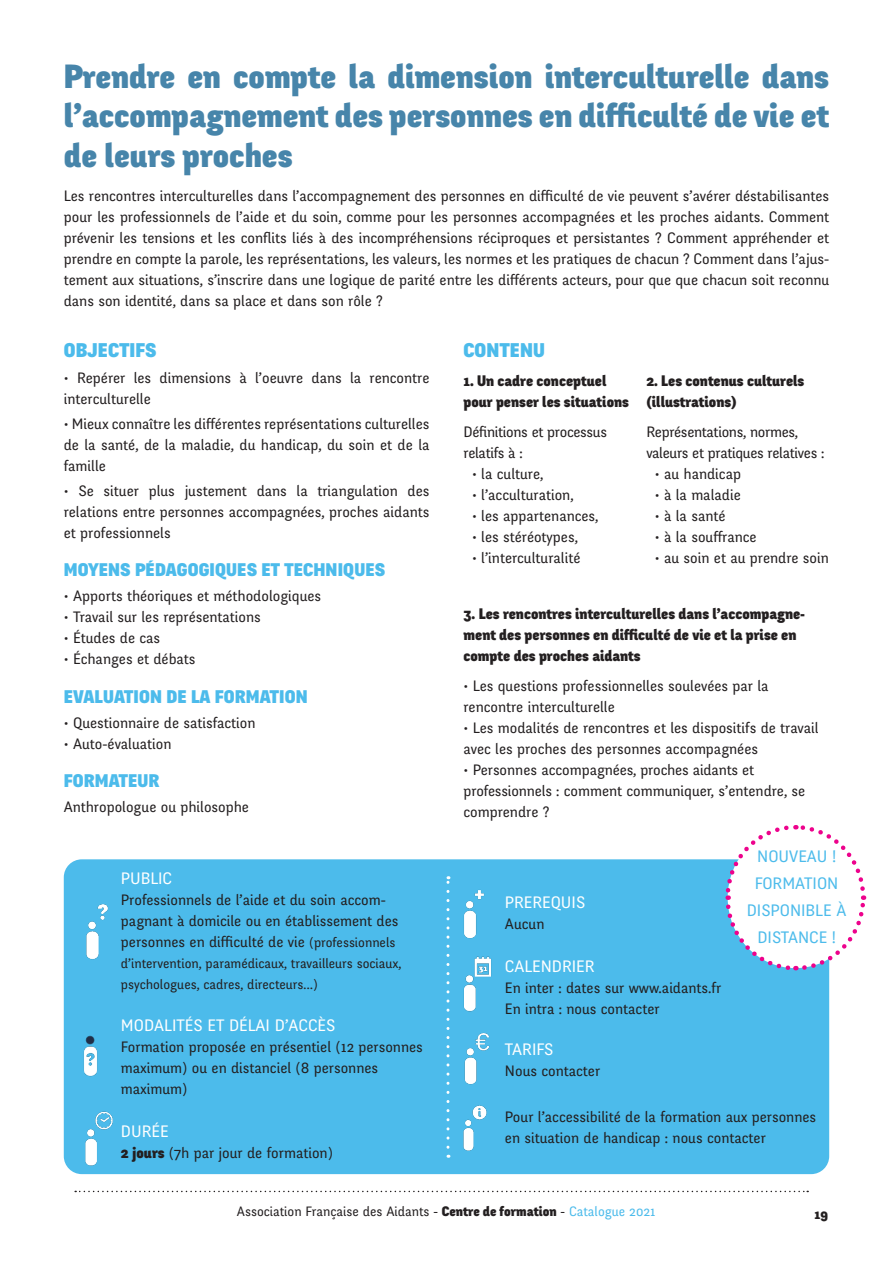
<style>
.page{position:relative;width:893px;height:1263px;background:#fff}
.page>*{position:absolute;margin:0;border:0;box-sizing:border-box;transform-origin:0 0}
.t1{font:900 33px/39.6px "Fengardo Neue";color:#4785aa;text-align:justify}
.t2{font:900 19.5px "Fengardo Neue";letter-spacing:.01em;color:#4cbbeb}
.t3{font:900 18px "Fengardo Neue";letter-spacing:.01em;color:#4cbbeb}
.t4{font:16.5px "Fengardo Neue";color:#fff}
.t5{font:16.5px/27px "Fengardo Neue";color:#4cbbeb;text-align:center}
.t6{font:15px/21px "Fengardo Neue";color:#231f20}
.t7{font:900 15px/21px "Fengardo Neue";color:#231f20}
.t8{font:15px/21px "Fengardo Neue";letter-spacing:-.02em;color:#231f20}
.t9{font:13.5px/21px "Fengardo Neue";color:#231f20}
.t10{font:900 13.5px "Fengardo Neue";color:#231f20}
.s1{font-size:13.5px}
.s2{font-weight:900}
.s3{color:#4cbbeb}
</style>
<div class="page">
<svg style="left:75px;top:1191px;width:733px;height:1px"></svg>
<div style="left:64px;top:859px;width:765px;height:315px;background:#4cbbeb;border-radius:18px"></div>
<svg style="left:446px;top:876px;width:3px;height:271px"></svg>
<svg style="left:723px;top:825px;width:144px;height:148px"></svg>
<img style="left:446px;top:948px;width:46px;height:72px">
<img style="left:446px;top:1020px;width:44px;height:75px">
<img style="left:63px;top:1120px;width:74px;height:55px">
<img style="left:63px;top:892px;width:45px;height:79px">
<img style="left:446px;top:879px;width:38px;height:69px">
<img style="left:63px;top:992px;width:50px;height:128px">
<img style="left:463px;top:1105px;width:24px;height:46px">
<p class="t1" style="left:64px;top:57px;width:767px">Prendre en compte la dimension interculturelle dans l’accompagnement des personnes en difficulté de vie et de leurs proches</p>
<p class="t6" style="left:64px;top:185px;width:767px;text-align:justify">Les rencontres interculturelles dans l’accompagnement des personnes en difficulté de vie peuvent s’avérer déstabilisantes pour les professionnels de l’aide et du soin, comme pour les personnes accompagnées et les proches aidants. Comment prévenir les tensions et les conflits liés à des incompréhensions réciproques et persistantes ? Comment appréhender et prendre en compte la parole, les représentations, les valeurs, les normes et les pratiques de chacun ? Comment dans l’ajus&shy;tement aux situations, s’inscrire dans une logique de parité entre les différents acteurs, pour que que chacun soit reconnu dans son identité, dans sa place et dans son rôle ?</p>
<p class="t2" style="left:64px;top:340px;width:94px">OBJECTIFS</p>
<p class="t6" style="left:64px;top:367px;width:367px">• Repérer les dimensions à l’oeuvre dans la rencontre interculturelle</p>
<p class="t6" style="left:64px;top:414px;width:367px;text-align:justify">• Mieux connaître les différentes représentations culturelles de la santé, de la maladie, du handicap, du soin et de la famille</p>
<p class="t6" style="left:64px;top:481px;width:367px;text-align:justify">• Se situer plus justement dans la triangulation des relations entre personnes accompagnées, proches aidants et professionnels</p>
<p class="t3" style="left:64px;top:560px;width:323px">MOYENS PÉDAGOGIQUES ET TECHNIQUES</p>
<p class="t6" style="left:64px;top:586px;width:259px">• Apports théoriques et méthodologiques</p>
<p class="t6" style="left:64px;top:607px;width:199px">• Travail sur les représentations</p>
<p class="t6" style="left:64px;top:628px;width:98px">• Études de cas</p>
<p class="t6" style="left:64px;top:649px;width:133px">• Échanges et débats</p>
<p class="t3" style="left:64px;top:686px;width:245px">EVALUATION DE LA FORMATION</p>
<p class="t6" style="left:64px;top:712px;width:193px">• Questionnaire de satisfaction</p>
<p class="t6" style="left:64px;top:733px;width:109px">• Auto-évaluation</p>
<p class="t3" style="left:64px;top:770px;width:97px">FORMATEUR</p>
<p class="t6" style="left:64px;top:797px;width:187px">Anthropologue ou philosophe</p>
<p class="t2" style="left:463px;top:340px;width:83px">CONTENU</p>
<p class="t7" style="left:463px;top:371px;width:144px">1. Un cadre conceptuel</p>
<p class="t7" style="left:463px;top:392px;width:167px">pour penser les situations</p>
<p class="t8" style="left:463px;top:421px;width:145px">Définitions et processus relatifs à :</p>
<p class="t6" style="left:472px;top:463px;width:73px">• la culture,</p>
<p class="t6" style="left:472px;top:484px;width:103px">• l’acculturation,</p>
<p class="t6" style="left:472px;top:505px;width:128px">• les appartenances,</p>
<p class="t6" style="left:472px;top:526px;width:107px">• les stéréotypes,</p>
<p class="t6" style="left:472px;top:547px;width:110px">• l’interculturalité</p>
<p class="t7" style="left:646px;top:371px;width:160px">2. Les contenus culturels</p>
<p class="t7" style="left:646px;top:392px;width:92px">(illustrations)</p>
<p class="t8" style="left:646px;top:421px;width:180px">Représentations, normes, valeurs et pratiques relatives :</p>
<p class="t6" style="left:655px;top:463px;width:88px">• au handicap</p>
<p class="t6" style="left:655px;top:484px;width:87px">• à la maladie</p>
<p class="t6" style="left:655px;top:505px;width:72px">• à la santé</p>
<p class="t6" style="left:655px;top:526px;width:103px">• à la souffrance</p>
<p class="t6" style="left:655px;top:547px;width:175px">• au soin et au prendre soin</p>
<p class="t7" style="left:463px;top:604px;width:343px">3. Les rencontres interculturelles dans l’accompagne&shy;ment des personnes en difficulté de vie et la prise en compte des proches aidants</p>
<p class="t6" style="left:463px;top:675px;width:307px">• Les questions professionnelles soulevées par la rencontre interculturelle</p>
<p class="t6" style="left:463px;top:717px;width:357px">• Les modalités de rencontres et les dispositifs de travail avec les proches des personnes accompagnées</p>
<p class="t6" style="left:463px;top:759px;width:343px">• Personnes accompagnées, proches aidants et professionnels : comment communiquer, s’entendre, se comprendre ?</p>
<p class="t4" style="left:121px;top:869px;width:53px">PUBLIC</p>
<p class="t6" style="left:121px;top:890px;width:279px">Professionnels de l’aide et du soin accom&shy;pagnant à domicile ou en établissement des personnes en difficulté de vie <span class="s1">(professionnels</span></p>
<p class="t9" style="left:121px;top:953px;width:282px">d’intervention, paramédicaux, travailleurs sociaux, psychologues, cadres, directeurs…)</p>
<p class="t4" style="left:121px;top:1016px;width:216px">MODALITÉS ET DÉLAI D’ACCÈS</p>
<p class="t6" style="left:121px;top:1037px;width:303px">Formation proposée en présentiel (12 personnes maximum) ou en distanciel (8 personnes maximum)</p>
<p class="t4" style="left:121px;top:1121px;width:49px">DURÉE</p>
<p class="t6" style="left:121px;top:1142px;width:213px"><span class="s2">2 jours</span> (7h par jour de formation)</p>
<p class="t5" style="left:747px;top:843px;width:101px">NOUVEAU !<br>FORMATION<br>DISPONIBLE À<br>DISTANCE !</p>
<p class="t4" style="left:505px;top:893px;width:82px">PREREQUIS</p>
<p class="t6" style="left:505px;top:914px;width:41px">Aucun</p>
<p class="t4" style="left:505px;top:956px;width:91px">CALENDRIER</p>
<p class="t6" style="left:505px;top:977px;width:218px">En inter : dates sur www.aidants.fr</p>
<p class="t6" style="left:505px;top:998px;width:156px">En intra : nous contacter</p>
<p class="t4" style="left:505px;top:1039px;width:50px">TARIFS</p>
<p class="t6" style="left:505px;top:1060px;width:97px">Nous contacter</p>
<p class="t6" style="left:505px;top:1107px;width:313px">Pour l’accessibilité de la formation aux personnes en situation de handicap : nous contacter</p>
<p class="t9" style="left:237px;top:1201px;width:420px">Association Française des Aidants - <span class="s2">Centre de formation</span> - <span class="s3">Catalogue 2021</span></p>
<p class="t10" style="left:815px;top:1206px;width:15px">19</p>
</div>
